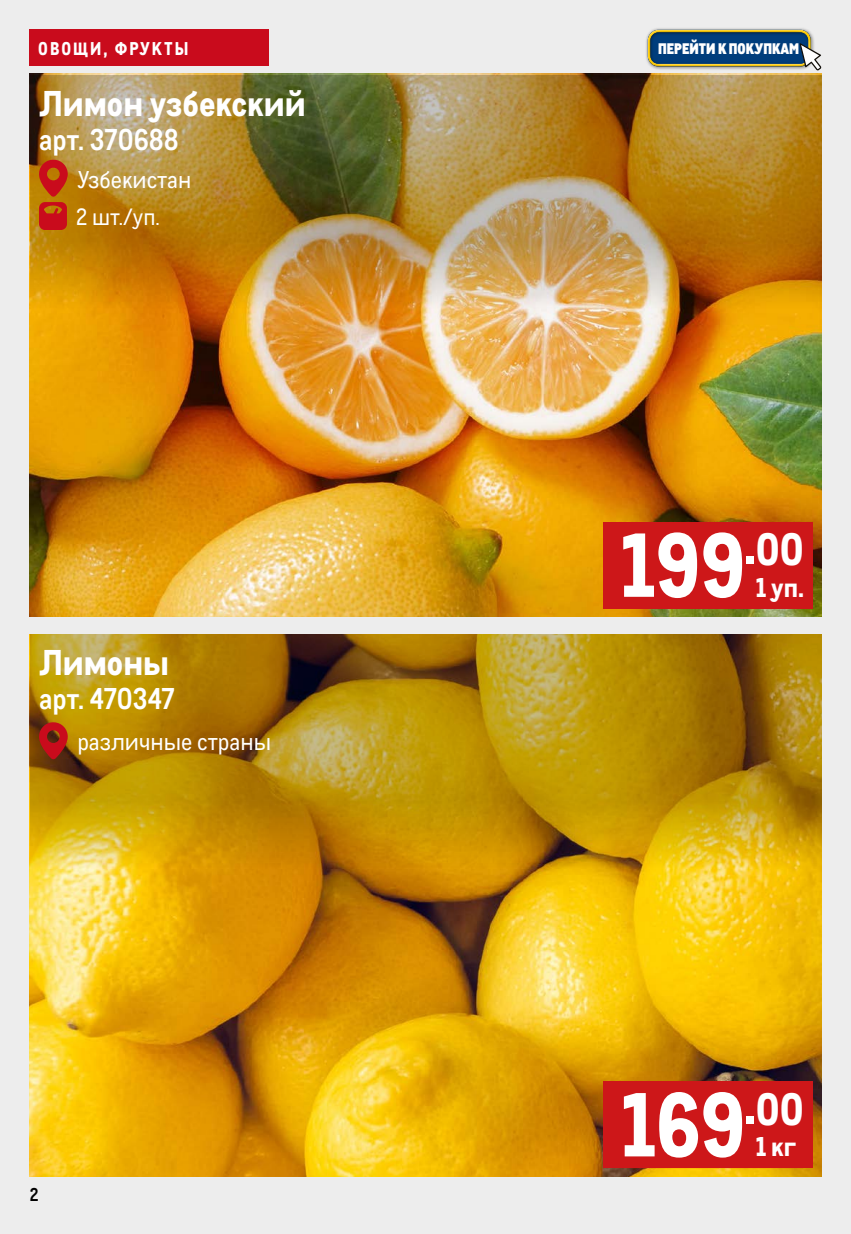
<style>
.page{position:relative;width:851px;height:1234px;background:#fff}
.page>*{position:absolute;margin:0;border:0;box-sizing:border-box;transform-origin:0 0}
.t1{font:800 88.2px "CA Metro";color:#fff}
.t2{font:800 34.8px "CA Metro";color:#fff}
.t3{font:700 29.25px "CA Metro";color:#fff}
.t4{font:800 26.4px "CA Metro";color:#fff}
.t5{font:23.7px "CA Metro";color:#fff}
.t6{font:22.95px "CA Metro";color:#fff}
.t7{font:800 18px "CA Metro";letter-spacing:.11em;color:#fff}
.t8{font:700 18px "CA Metro";color:#000}
.t9{font:900 14.85px "CA Metro";color:#fff}
</style>
<div class="page">
<div style="left:0;top:0;width:850px;height:1233px;background:#ededed"></div>
<div style="left:30px;top:30px;width:239px;height:36px;background:#c90b1c"></div>
<img style="left:30px;top:877px;width:791px;height:299px">
<img style="left:30px;top:73px;width:791px;height:544px">
<div style="left:645px;top:27px;width:169px;height:43px;background:#000;opacity:.54"></div>
<div style="left:640px;top:22px;width:175px;height:44px;background:#fff;opacity:.75"></div>
<div style="left:643px;top:31px;width:175px;height:36px;background:#000;opacity:.75"></div>
<svg style="left:799px;top:43px;width:22px;height:27px"></svg>
<img style="left:30px;top:75px;width:791px;height:243px">
<div style="left:603px;top:522px;width:209px;height:86px;background:#cd1719"></div>
<svg style="left:39px;top:159px;width:29px;height:71px;background:#c33713"></svg>
<svg style="left:30px;top:634px;width:791px;height:243px;background:#b68b0e"></svg>
<div style="left:603px;top:1081px;width:209px;height:86px;background:#cd1719"></div>
<svg style="left:39px;top:721px;width:29px;height:38px"></svg>
<p class="t7" style="left:38px;top:34px;width:151px">ОВОЩИ, ФРУКТЫ</p>
<p class="t9" style="left:658px;top:36px;width:143px">ПЕРЕЙТИ К ПОКУПКАМ</p>
<h2 class="t2" style="left:39px;top:75px;width:268px">Лимон узбекский</h2>
<p class="t3" style="left:39px;top:117px;width:141px">арт. 370688</p>
<p class="t5" style="left:77px;top:162px;width:116px">Узбекистан</p>
<p class="t6" style="left:76px;top:201px;width:85px">2 шт./уп.</p>
<h2 class="t2" style="left:39px;top:634px;width:131px">Лимоны</h2>
<p class="t3" style="left:39px;top:676px;width:137px">арт. 470347</p>
<p class="t5" style="left:77px;top:724px;width:195px">различные страны</p>
<p class="t8" style="left:30px;top:1180px;width:10px">2</p>
<h1 class="t1" style="left:620px;top:492px;width:185px">199<sup>.</sup><sup>00</sup></h1>
<p class="t4" style="left:755px;top:565px;width:50px">1 уп.</p>
<h1 class="t1" style="left:620px;top:1051px;width:184px">169<sup>.</sup><sup>00</sup></h1>
<p class="t4" style="left:755px;top:1124px;width:42px">1 кг</p>
</div>
